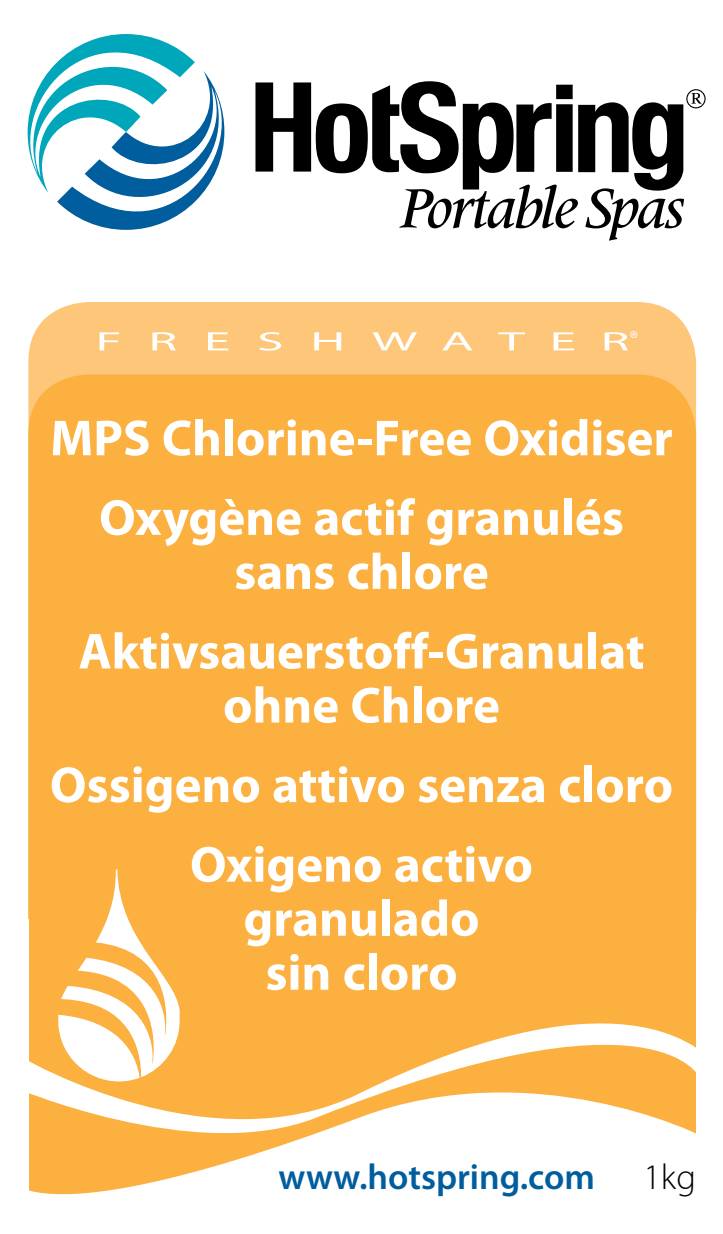
<style>
.page{position:relative;width:723px;height:1234px;background:#fff}
.page>*{position:absolute;margin:0;border:0;box-sizing:border-box;transform-origin:0 0}
.t1{font:700 51px/79.5px "Myriad Pro";color:#fff;text-align:center}
.t2{font:600 36px "Myriad Pro";color:#005e9e}
.t3{font:300 36px "Myriad Pro";color:#000}
</style>
<div class="page">
<div style="left:28px;top:302px;width:668px;height:791px;background:#fdc679;border-radius:60px"></div>
<div style="left:28px;top:374px;width:668px;height:791px;background:#fbb040;border-radius:60px"></div>
<svg style="left:28px;top:981px;width:668px;height:71px"></svg>
<svg style="left:28px;top:1052px;width:668px;height:143px;fill:#fff"></svg>
<svg style="left:58px;top:869px;width:122px;height:212px"></svg>
<svg style="left:27px;top:34px;width:168px;height:159px"></svg>
<svg style="left:57px;top:71px;width:168px;height:159px"></svg>
<svg style="left:255px;top:81px;width:450px;height:160px"></svg>
<svg style="left:100px;top:332px;width:19px;height:18px"></svg>
<svg style="left:152px;top:332px;width:24px;height:18px"></svg>
<svg style="left:208px;top:332px;width:20px;height:18px"></svg>
<svg style="left:259px;top:332px;width:22px;height:18px"></svg>
<svg style="left:314px;top:332px;width:27px;height:18px"></svg>
<svg style="left:373px;top:332px;width:44px;height:18px"></svg>
<svg style="left:442px;top:332px;width:30px;height:18px"></svg>
<svg style="left:498px;top:332px;width:27px;height:18px"></svg>
<svg style="left:553px;top:332px;width:21px;height:18px"></svg>
<svg style="left:605px;top:331px;width:32px;height:19px"></svg>
<p class="t1" style="left:50px;top:396px;width:624px">MPS Chlorine-Free Oxidiser<br>Oxygène actif granulés</p>
<p class="t1" style="left:78px;top:530px;width:568px">sans chlore<br>Aktivsauerstoff-Granulat</p>
<p class="t1" style="left:50px;top:663px;width:625px">ohne Chlore<br>Ossigeno attivo senza cloro<br>Oxigeno activo</p>
<p class="t1" style="left:243px;top:889px;width:237px;line-height:54px">granulado sin cloro</p>
<p class="t2" style="left:278px;top:1153px;width:318px">www.hotspring.com</p>
<p class="t3" style="left:643px;top:1154px;width:54px">1kg</p>
</div>
